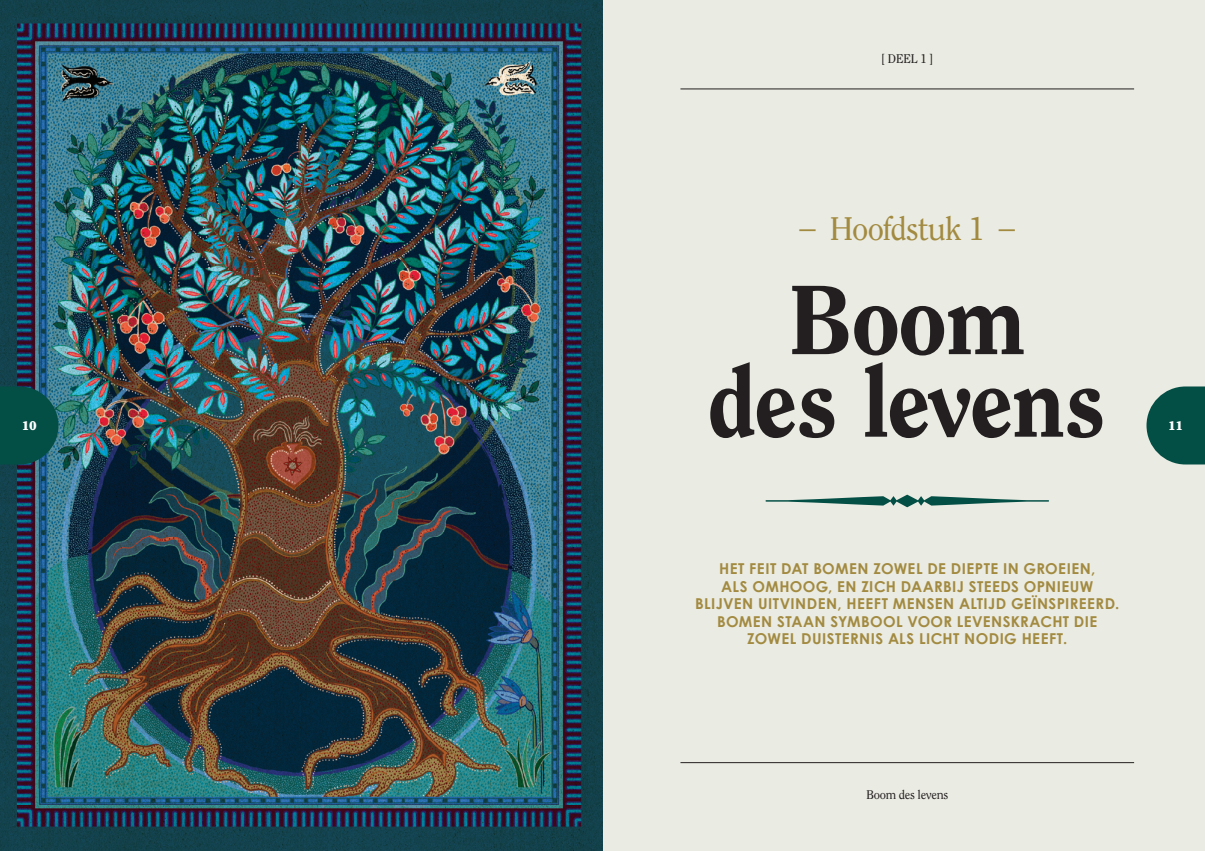
<style>
.page{position:relative;width:1205px;height:851px;background:#fff}
.page>*{position:absolute;margin:0;border:0;box-sizing:border-box;transform-origin:0 0}
.t1{font:800 97.5px/82.5px "Clearface Std";letter-spacing:-.02em;color:#231f20;text-align:center}
.t2{font:32.5px "Clearface Std";letter-spacing:-.03em;color:#a28a40}
.t3{font:700 15px/17.5px "Century Gothic";letter-spacing:.025em;color:#a28a40;text-align:center}
.t4{font:12.5px "Clearface Std";letter-spacing:-.02em;color:#231f20}
.t5{font:900 12.5px "Clearface Std";color:#fff}
</style>
<div class="page">
<div style="left:602px;top:0;width:603px;height:850px;background:#eaebe2"></div>
<img style="left:0;top:0;width:602px;height:850px">
<img style="left:602px;top:0;width:1px;height:850px">
<svg style="left:0;top:386px;width:58px;height:78px;background:#0a534e"></svg>
<svg style="left:1146px;top:386px;width:59px;height:78px;background:#26665d"></svg>
<svg style="left:765px;top:494px;width:284px;height:13px"></svg>
<hr style="left:680px;top:89px;width:454px;height:1px;background:#231f20">
<hr style="left:680px;top:762px;width:454px;height:1px;background:#231f20">
<p class="t4" style="left:881px;top:51px;width:54px">[ DEEL 1 ]</p>
<h2 class="t2" style="left:799px;top:209px;width:217px">– Hoofdstuk 1 –</h2>
<h1 class="t1" style="left:707px;top:278px;width:401px">Boom<br>des levens</h1>
<p class="t5" style="left:22px;top:418px;width:17px">10</p>
<p class="t5" style="left:1168px;top:418px;width:17px">11</p>
<p class="t3" style="left:695px;top:559px;width:426px">HET FEIT DAT BOMEN ZOWEL DE DIEPTE IN GROEIEN,<br>ALS OMHOOG, EN ZICH DAARBIJ STEEDS OPNIEUW BLIJVEN UITVINDEN, HEEFT MENSEN ALTIJD GEÏNSPIREERD.<br>BOMEN STAAN SYMBOOL VOOR LEVENSKRACHT DIE ZOWEL DUISTERNIS ALS LICHT NODIG HEEFT.</p>
<p class="t4" style="left:866px;top:786px;width:83px">Boom des levens</p>
</div>
